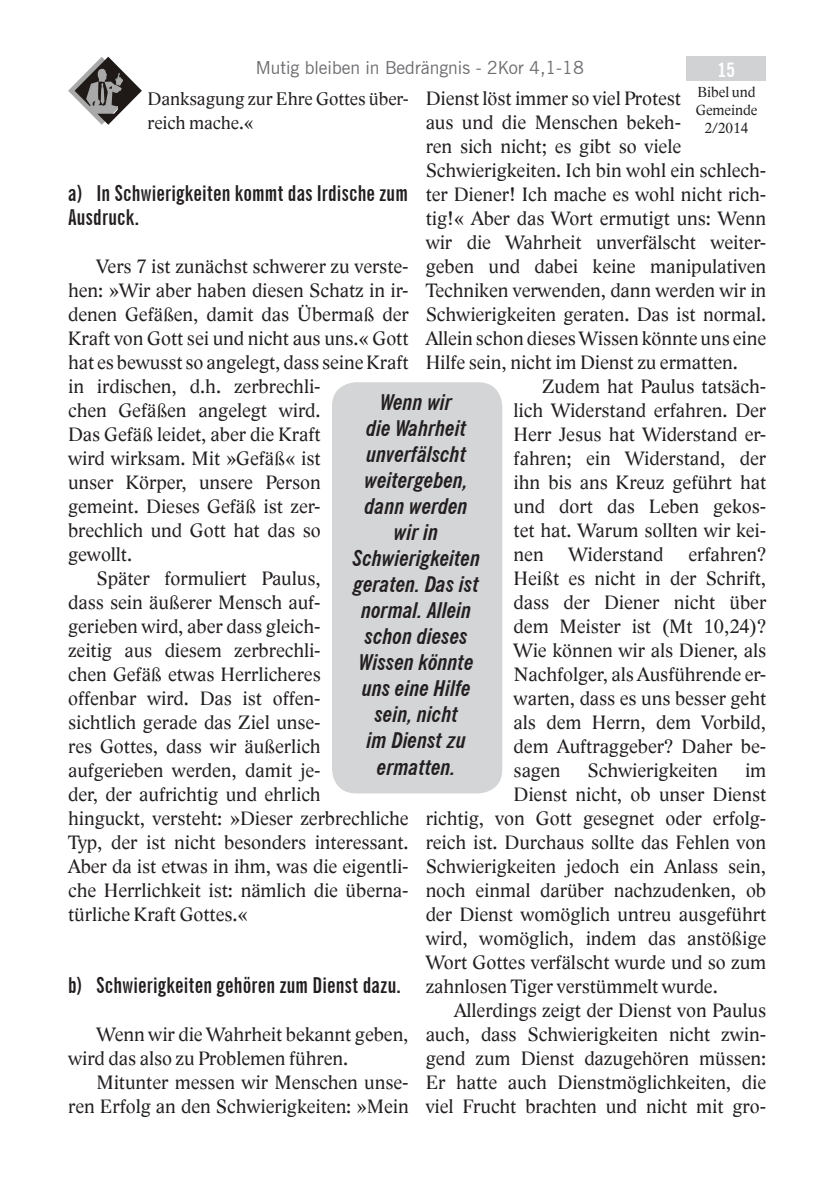
<style>
.page{position:relative;width:840px;height:1191px;background:#fff}
.page>*{position:absolute;margin:0;border:0;box-sizing:border-box;transform-origin:0 0}
.t1{font:italic 700 condensed 22px/26px "News Gothic BT";color:#231f20;text-align:center}
.t2{font:700 extra-condensed 22px/24px "News Gothic BT";letter-spacing:.01em;color:#231f20}
.t3{font:20px/24px "Lido STFCE";color:#231f20}
.t4{font:700 condensed 20px "News Gothic BT";color:#fff}
.t5{font:18.8px/24px "Lido STFCE";color:#231f20}
.t6{font:18px "News Gothic BT";color:#6c6d70}
.t7{font:15px/18px "Lido STFCE";color:#231f20;text-align:center}
</style>
<div class="page">
<div style="left:332px;top:382px;width:170px;height:411px;background:#d4d5d7;border-radius:24px"></div>
<div style="left:686px;top:57px;width:79px;height:24px;background:#d1d2d4"></div>
<svg style="left:68px;top:57px;width:74px;height:68px"></svg>
<p class="t6" style="left:256px;top:57px;width:329px">Mutig bleiben in Bedrängnis - 2Kor 4,1-18</p>
<p class="t4" style="left:717px;top:57px;width:19px">15</p>
<p class="t7" style="left:695px;top:83px;width:63px">Bibel und<br>Gemeinde<br>2/2014</p>
<p class="t3" style="left:425px;top:86px;width:257px">Dienst löst immer so viel Protest</p>
<p class="t3" style="left:425px;top:110px;width:257px">aus und die Menschen bekeh-</p>
<p class="t3" style="left:425px;top:134px;width:257px">ren sich nicht; es gibt so viele</p>
<p class="t3" style="left:425px;top:158px;width:342px">Schwierigkeiten. Ich bin wohl ein schlech-</p>
<p class="t3" style="left:425px;top:182px;width:342px">ter Diener! Ich mache es wohl nicht rich-</p>
<p class="t3" style="left:425px;top:206px;width:342px">tig!« Aber das Wort ermutigt uns: Wenn</p>
<p class="t3" style="left:425px;top:230px;width:342px">wir die Wahrheit unverfälscht weiter-</p>
<p class="t3" style="left:425px;top:254px;width:342px">geben und dabei keine manipulativen</p>
<p class="t3" style="left:425px;top:278px;width:342px">Techniken verwenden, dann werden wir in</p>
<p class="t3" style="left:425px;top:302px;width:342px">Schwierigkeiten geraten. Das ist normal.</p>
<p class="t3" style="left:425px;top:326px;width:342px">Allein schon dieses Wissen könnte uns eine</p>
<p class="t3" style="left:425px;top:350px;width:313px">Hilfe sein, nicht im Dienst zu ermatten.</p>
<p class="t3" style="left:541px;top:374px;width:225px">Zudem hat Paulus tatsäch-</p>
<p class="t3" style="left:513px;top:398px;width:254px">lich Widerstand erfahren. Der</p>
<p class="t3" style="left:513px;top:422px;width:254px">Herr Jesus hat Widerstand er-</p>
<p class="t3" style="left:513px;top:446px;width:254px">fahren; ein Widerstand, der</p>
<p class="t3" style="left:513px;top:470px;width:254px">ihn bis ans Kreuz geführt hat</p>
<p class="t3" style="left:513px;top:494px;width:254px">und dort das Leben gekos-</p>
<p class="t3" style="left:513px;top:518px;width:254px">tet hat. Warum sollten wir kei-</p>
<p class="t3" style="left:513px;top:542px;width:254px">nen Widerstand erfahren?</p>
<p class="t3" style="left:513px;top:566px;width:254px">Heißt es nicht in der Schrift,</p>
<p class="t3" style="left:513px;top:590px;width:254px">dass der Diener nicht über</p>
<p class="t3" style="left:513px;top:614px;width:254px">dem Meister ist (Mt 10,24)?</p>
<p class="t3" style="left:513px;top:638px;width:254px">Wie können wir als Diener, als</p>
<p class="t3" style="left:513px;top:662px;width:254px">Nachfolger, als Ausführende er-</p>
<p class="t3" style="left:513px;top:686px;width:254px">warten, dass es uns besser geht</p>
<p class="t3" style="left:513px;top:710px;width:254px">als dem Herrn, dem Vorbild,</p>
<p class="t3" style="left:513px;top:734px;width:254px">dem Auftraggeber? Daher be-</p>
<p class="t3" style="left:513px;top:758px;width:48px">sagen</p>
<p class="t3" style="left:587px;top:758px;width:132px">Schwierigkeiten</p>
<p class="t3" style="left:744px;top:758px;width:23px">im</p>
<p class="t3" style="left:513px;top:782px;width:254px">Dienst nicht, ob unser Dienst</p>
<p class="t3" style="left:425px;top:806px;width:342px">richtig, von Gott gesegnet oder erfolg-</p>
<p class="t3" style="left:425px;top:830px;width:342px">reich ist. Durchaus sollte das Fehlen von</p>
<p class="t3" style="left:425px;top:854px;width:342px">Schwierigkeiten jedoch ein Anlass sein,</p>
<p class="t3" style="left:425px;top:878px;width:342px">noch einmal darüber nachzudenken, ob</p>
<p class="t3" style="left:425px;top:902px;width:342px">der Dienst womöglich untreu ausgeführt</p>
<p class="t3" style="left:425px;top:926px;width:342px">wird, womöglich, indem das anstößige</p>
<p class="t3" style="left:425px;top:950px;width:342px">Wort Gottes verfälscht wurde und so zum</p>
<p class="t3" style="left:425px;top:974px;width:293px">zahnlosen Tiger verstümmelt wurde.</p>
<p class="t3" style="left:454px;top:998px;width:313px">Allerdings zeigt der Dienst von Paulus</p>
<p class="t3" style="left:425px;top:1022px;width:342px">auch, dass Schwierigkeiten nicht zwin-</p>
<p class="t3" style="left:425px;top:1046px;width:342px">gend zum Dienst dazugehören müssen:</p>
<p class="t3" style="left:425px;top:1070px;width:342px">Er hatte auch Dienstmöglichkeiten, die</p>
<p class="t3" style="left:425px;top:1094px;width:342px">viel Frucht brachten und nicht mit gro-</p>
<p class="t5" style="left:147px;top:87px;width:262px">Danksagung zur Ehre Gottes über&shy;reich mache.«</p>
<p class="t2" style="left:68px;top:181px;width:341px">a) In Schwierigkeiten kommt das Irdische zum<br>Ausdruck.</p>
<p class="t3" style="left:96px;top:254px;width:313px">Vers 7 ist zunächst schwerer zu verste-</p>
<p class="t3" style="left:68px;top:278px;width:342px">hen: »Wir aber haben diesen Schatz in ir-</p>
<p class="t3" style="left:68px;top:302px;width:342px">denen Gefäßen, damit das Übermaß der</p>
<p class="t3" style="left:68px;top:326px;width:342px">Kraft von Gott sei und nicht aus uns.« Gott</p>
<p class="t3" style="left:68px;top:350px;width:342px">hat es bewusst so angelegt, dass seine Kraft</p>
<p class="t3" style="left:68px;top:374px;width:254px">in irdischen, d.h. zerbrechli-</p>
<p class="t3" style="left:68px;top:398px;width:254px">chen Gefäßen angelegt wird.</p>
<p class="t3" style="left:68px;top:422px;width:254px">Das Gefäß leidet, aber die Kraft</p>
<p class="t3" style="left:68px;top:446px;width:254px">wird wirksam. Mit »Gefäß« ist</p>
<p class="t3" style="left:68px;top:470px;width:254px">unser Körper, unsere Person</p>
<p class="t3" style="left:68px;top:494px;width:254px">gemeint. Dieses Gefäß ist zer-</p>
<p class="t3" style="left:68px;top:518px;width:254px">brechlich und Gott hat das so</p>
<p class="t3" style="left:68px;top:542px;width:66px">gewollt.</p>
<p class="t3" style="left:96px;top:566px;width:225px">Später formuliert Paulus,</p>
<p class="t3" style="left:68px;top:590px;width:254px">dass sein äußerer Mensch auf-</p>
<p class="t3" style="left:68px;top:614px;width:254px">gerieben wird, aber dass gleich-</p>
<p class="t3" style="left:68px;top:638px;width:254px">zeitig aus diesem zerbrechli-</p>
<p class="t3" style="left:68px;top:662px;width:254px">chen Gefäß etwas Herrlicheres</p>
<p class="t3" style="left:68px;top:686px;width:254px">offenbar wird. Das ist offen-</p>
<p class="t3" style="left:68px;top:710px;width:254px">sichtlich gerade das Ziel unse-</p>
<p class="t3" style="left:68px;top:734px;width:254px">res Gottes, dass wir äußerlich</p>
<p class="t3" style="left:68px;top:758px;width:254px">aufgerieben werden, damit je-</p>
<p class="t3" style="left:68px;top:782px;width:254px">der, der aufrichtig und ehrlich</p>
<p class="t3" style="left:68px;top:806px;width:342px">hinguckt, versteht: »Dieser zerbrechliche</p>
<p class="t3" style="left:68px;top:830px;width:342px">Typ, der ist nicht besonders interessant.</p>
<p class="t3" style="left:68px;top:854px;width:342px">Aber da ist etwas in ihm, was die eigentli-</p>
<p class="t3" style="left:68px;top:878px;width:342px">che Herrlichkeit ist: nämlich die überna-</p>
<p class="t3" style="left:68px;top:902px;width:181px">türliche Kraft Gottes.«</p>
<p class="t1" style="left:352px;top:389px;width:129px">Wenn wir<br>die Wahrheit unverfälscht weitergeben, dann werden wir in<br>Schwierigkeiten geraten. Das ist normal. Allein schon dieses<br>Wissen könnte uns eine Hilfe sein, nicht<br>im Dienst zu ermatten.</p>
<p class="t2" style="left:68px;top:973px;width:334px">b) Schwierigkeiten gehören zum Dienst dazu.</p>
<p class="t3" style="left:68px;top:1022px;width:342px;text-indent:28px">Wenn wir die Wahrheit bekannt geben, wird das also zu Problemen führen.</p>
<p class="t3" style="left:68px;top:1070px;width:342px;text-align:right">Mitunter messen wir Menschen unse&shy;ren Erfolg an den Schwierigkeiten: »Mein</p>
</div>
